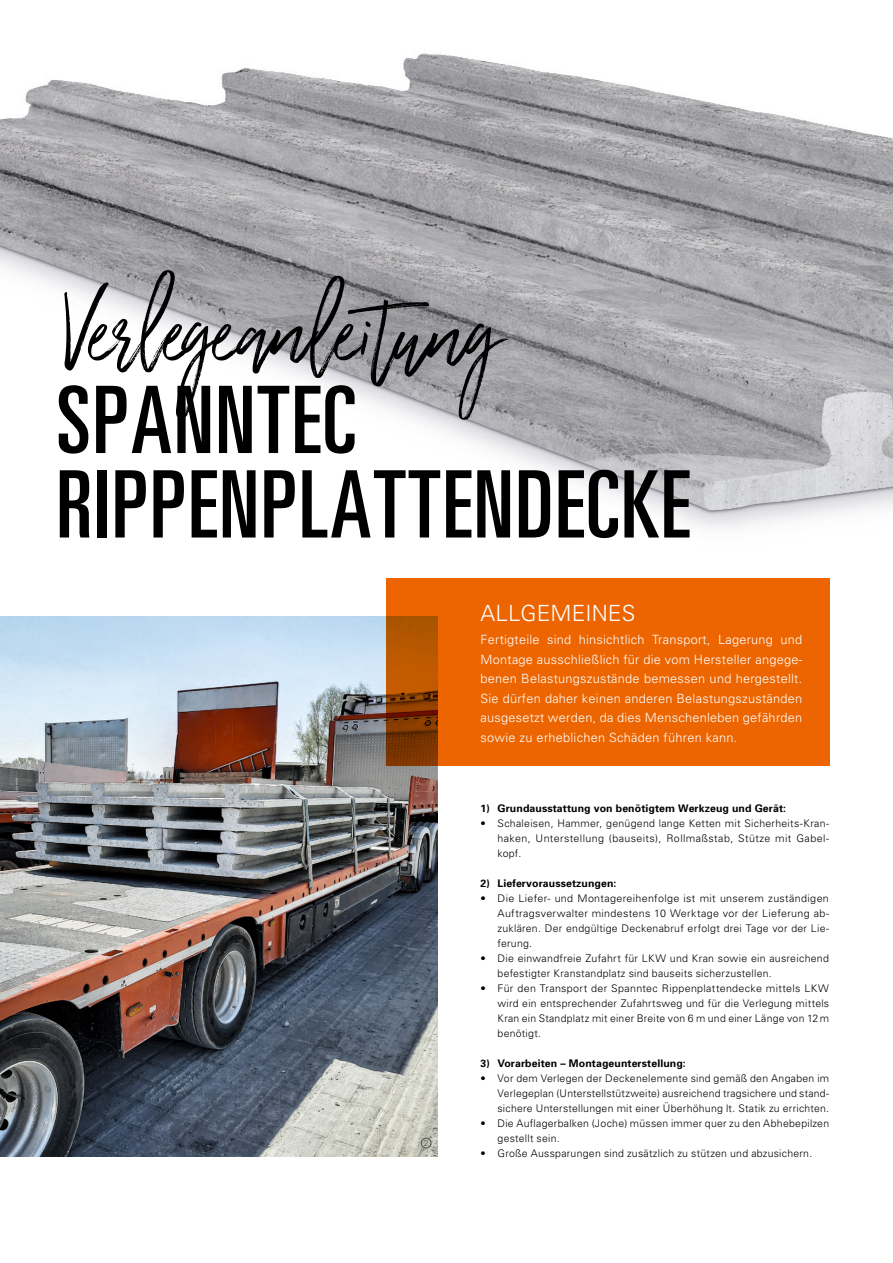
<style>
.page{position:relative;width:893px;height:1263px;background:#fff}
.page>*{position:absolute;margin:0;border:0;box-sizing:border-box;transform-origin:0 0}
.t1{font:161.25px "Wilderness Typeface";letter-spacing:-.02em;color:#000}
.t2{font:ultra-condensed 93.15px/84.4px "Univers";letter-spacing:.02em;color:#000}
.t3{font:300 22.35px "Univers";letter-spacing:.005em;color:#fff}
.t4{font:300 12.75px/19.5px "Univers";letter-spacing:.02em;color:#fff;text-align:justify}
.t5{font:300 10.5px/15px "Univers LT Std";letter-spacing:.025em;color:#000;text-align:justify}
.t6{font:700 10.5px "Univers";letter-spacing:.01em;color:#000}
.t7{font:300 8.4px "Univers";color:#4e4e4d}
</style>
<div class="page">
<img style="left:0;top:53px;width:893px;height:582px">
<img style="left:0;top:617px;width:438px;height:540px">
<div style="left:386px;top:578px;width:443px;height:187px;background:#ec6500"></div>
<div style="left:421px;top:1138px;width:10px;height:10px;border:1px solid #4e4e4d;border-radius:50%"></div>
<h1 class="t1" style="left:64px;top:256px;width:439px">Verlegeanleitung</h1>
<h2 class="t2" style="left:56px;top:377px;width:635px">SPANNTEC<br>RIPPENPLATTENDECKE</h2>
<p class="t7" style="left:424px;top:1138px;width:6px">2</p>
<h3 class="t3" style="left:480px;top:599px;width:156px">ALLGEMEINES</h3>
<p class="t4" style="left:480px;top:630px;width:323px">Fertigteile sind hinsichtlich Transport, Lagerung und Montage ausschließlich für die vom Hersteller angege&shy;benen Belastungszustände bemessen und hergestellt.<br>Sie dürfen daher keinen anderen Belastungszuständen ausgesetzt werden, da dies Menschenleben gefährden sowie zu erheblichen Schäden führen kann.</p>
<p class="t6" style="left:480px;top:802px;width:307px">1) Grundausstattung von benötigtem Werkzeug und Gerät:</p>
<p class="t5" style="left:497px;top:816px;width:333px;text-indent:-17px">• Schaleisen, Hammer, genügend lange Ketten mit Sicherheits-Kran&shy;haken, Unterstellung (bauseits), Rollmaßstab, Stütze mit Gabel&shy;kopf.</p>
<p class="t6" style="left:480px;top:877px;width:137px">2) Liefervoraussetzungen:</p>
<p class="t5" style="left:497px;top:891px;width:333px;text-indent:-17px">• Die Liefer- und Montagereihenfolge ist mit unserem zuständigen Auftragsverwalter mindestens 10 Werktage vor der Lieferung ab&shy;zuklären. Der endgültige Deckenabruf erfolgt drei Tage vor der Lie&shy;ferung.</p>
<p class="t5" style="left:497px;top:951px;width:333px;text-indent:-17px">• Die einwandfreie Zufahrt für LKW und Kran sowie ein ausreichend befestigter Kranstandplatz sind bauseits sicherzustellen.</p>
<p class="t5" style="left:497px;top:981px;width:333px;text-indent:-17px">• Für den Transport der Spanntec Rippenplattendecke mittels LKW wird ein entsprechender Zufahrtsweg und für die Verlegung mittels Kran ein Standplatz mit einer Breite von 6 m und einer Länge von 12m benötigt.</p>
<p class="t6" style="left:480px;top:1057px;width:207px">3) Vorarbeiten – Montageunterstellung:</p>
<p class="t5" style="left:497px;top:1071px;width:333px;text-indent:-17px">• Vor dem Verlegen der Deckenelemente sind gemäß den Angaben im Verlegeplan (Unterstellstützweite) ausreichend tragsichere und stand&shy;sichere Unterstellungen mit einer Überhöhung lt. Statik zu errichten.</p>
<p class="t5" style="left:497px;top:1116px;width:333px;text-indent:-17px">• Die Auflagerbalken (Joche) müssen immer quer zu den Abhebepilzen gestellt sein.</p>
<p class="t5" style="left:480px;top:1146px;width:333px">• Große Aussparungen sind zusätzlich zu stützen und abzusichern.</p>
</div>
